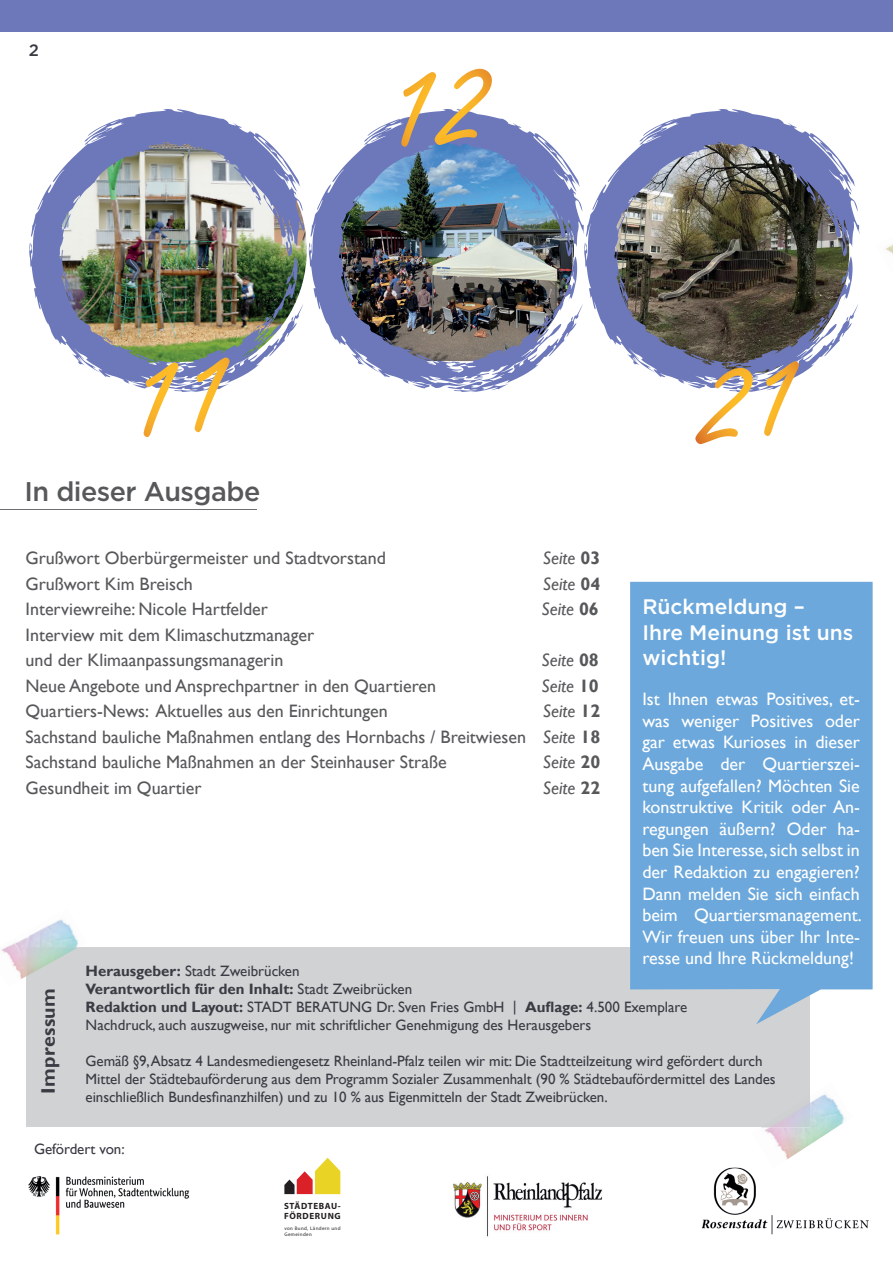
<style>
.page{position:relative;width:893px;height:1263px;background:#fff}
.page>*{position:absolute;margin:0;border:0;box-sizing:border-box;transform-origin:0 0}
.t1{font:500 27px "Gotham";letter-spacing:-.02em;color:#57585a}
.t2{font:500 21px/25.5px "Gotham";color:#fff}
.t3{font:700 19.5px "Gill Sans";letter-spacing:.02em;color:#3a3b43}
.t4{font:18px/25.5px "Gill Sans";color:#57585a}
.t5{font:18px/21.6px "Gill Sans";color:#fff;text-align:justify}
.t6{font:italic 18px "Gill Sans";color:#57585a}
.t7{font:500 16.5px "Gotham";color:#3a3b43}
.t8{font:15px/18px "Gill Sans";letter-spacing:-.005em;color:#3a3b43}
.t9{font:700 9px/9.4px "Myriad Pro";letter-spacing:.075em;color:#231f20}
.t10{font:4.95px/6px "Myriad Pro";letter-spacing:.075em;color:#231f20}
.s1{font-weight:700;font-style:normal}
.s2{font-style:italic}
.s3{font-weight:700}
</style>
<div class="page">
<div style="left:0;top:0;width:893px;height:32px;background:#6c78ba"></div>
<img style="left:29px;top:109px;width:276px;height:277px">
<img style="left:308px;top:118px;width:276px;height:274px">
<img style="left:584px;top:109px;width:276px;height:276px">
<hr style="left:0;top:509px;width:257px;height:1px;background:#6d6e71">
<svg style="left:284px;top:1158px;width:56px;height:36px"></svg>
<img style="left:453px;top:1176px;width:150px;height:61px">
<div style="left:26px;top:947px;width:784px;height:180px;background:#d1d2d4"></div>
<img style="left:761px;top:1094px;width:84px;height:65px">
<img style="left:761px;top:1095px;width:49px;height:32px">
<img style="left:1px;top:919px;width:78px;height:60px">
<img style="left:26px;top:947px;width:52px;height:29px">
<img style="left:28px;top:1176px;width:162px;height:59px">
<svg style="left:630px;top:582px;width:243px;height:442px;background:#74acdb"></svg>
<img style="left:702px;top:1167px;width:166px;height:67px">
<img style="left:886px;top:244px;width:7px;height:11px">
<svg style="left:395px;top:109px;width:103px;height:38px;background:#7d89c3"></svg>
<svg style="left:137px;top:357px;width:99px;height:35px"></svg>
<svg style="left:689px;top:361px;width:116px;height:31px"></svg>
<p class="t7" style="left:29px;top:40px;width:12px">2</p>
<h1 class="t1" style="left:25px;top:473px;width:237px">In dieser Ausgabe</h1>
<p class="t4" style="left:26px;top:546px;width:362px">Grußwort Oberbürgermeister und Stadtvorstand</p>
<p class="t6" style="left:543px;top:548px;width:59px">Seite <span class="s1">03</span></p>
<p class="t4" style="left:26px;top:571px;width:169px">Grußwort Kim Breisch</p>
<p class="t6" style="left:543px;top:573px;width:59px">Seite <span class="s1">04</span></p>
<p class="t4" style="left:26px;top:597px;width:244px">Interviewreihe: Nicole Hartfelder</p>
<p class="t6" style="left:542px;top:599px;width:59px">Seite <span class="s1">06</span></p>
<p class="t4" style="left:26px;top:622px;width:290px">Interview mit dem Klimaschutzmanager und der Klimaanpassungsmanagerin</p>
<h2 class="t2" style="left:642px;top:594px;width:213px">Rückmeldung –<br>Ihre Meinung ist uns wichtig!</h2>
<p class="t5" style="left:642px;top:688px;width:221px">Ist Ihnen etwas Positives, et&shy;was weniger Positives oder gar etwas Kurioses in dieser Ausgabe der Quartierszei&shy;tung aufgefallen? Möchten Sie konstruktive Kritik oder An&shy;regungen äußern? Oder ha&shy;ben Sie Interesse, sich selbst in der Redaktion zu engagieren?<br>Dann melden Sie sich einfach beim Quartiersmanagement.<br>Wir freuen uns über Ihr Inte&shy;resse und Ihre Rückmeldung!</p>
<p class="t6" style="left:542px;top:650px;width:59px">Seite <span class="s1">08</span></p>
<p class="t4" style="left:26px;top:673px;width:412px">Neue Angebote und Ansprechpartner in den Quartieren</p>
<p class="t6" style="left:542px;top:675px;width:59px">Seite <span class="s1">10</span></p>
<p class="t4" style="left:26px;top:699px;width:364px">Quartiers-News: Aktuelles aus den Einrichtungen</p>
<p class="t4" style="left:26px;top:699px;width:576px;text-align:justify;text-indent:517px"><span class="s2">Seite</span> <span class="s3">12<br></span>Sachstand bauliche Maßnahmen entlang des Hornbachs / Breitwiesen <span class="s2">Seite</span> <span class="s3">18<br></span>Sachstand bauliche Maßnahmen an der Steinhauser Straße</p>
<p class="t6" style="left:543px;top:752px;width:59px">Seite <span class="s1">20</span></p>
<p class="t4" style="left:26px;top:775px;width:178px">Gesundheit im Quartier</p>
<p class="t6" style="left:543px;top:777px;width:59px">Seite <span class="s1">22</span></p>
<p class="t8" style="left:86px;top:962px;width:603px"><span class="s3">Herausgeber:</span> Stadt Zweibrücken<br><span class="s3">Verantwortlich für den Inhalt:</span> Stadt Zweibrücken<br><span class="s3">Redaktion und Layout:</span> STADT BERATUNG Dr. Sven Fries GmbH | <span class="s3">Auflage:</span> 4.500 Exemplare Nachdruck, auch auszugweise, nur mit schriftlicher Genehmigung des Herausgebers</p>
<p class="t8" style="left:86px;top:1052px;width:691px">Gemäß §9, Absatz 4 Landesmediengesetz Rheinland-Pfalz teilen wir mit: Die Stadtteilzeitung wird gefördert durch<br>Mittel der Städtebauförderung aus dem Programm Sozialer Zusammenhalt (90 % Städtebaufördermittel des Landes einschließlich Bundesfinanzhilfen) und zu 10 % aus Eigenmitteln der Stadt Zweibrücken.</p>
<h3 class="t3" style="left:36px;top:1094px;width:107px;rotate:-90deg">Impressum</h3>
<p class="t8" style="left:34px;top:1140px;width:92px">Gefördert von:</p>
<p class="t9" style="left:284px;top:1201px;width:58px">STÄDTEBAU-<br>FÖRDERUNG</p>
<p class="t10" style="left:284px;top:1225px;width:58px">von Bund, Ländern und<br>Gemeinden</p>
</div>
